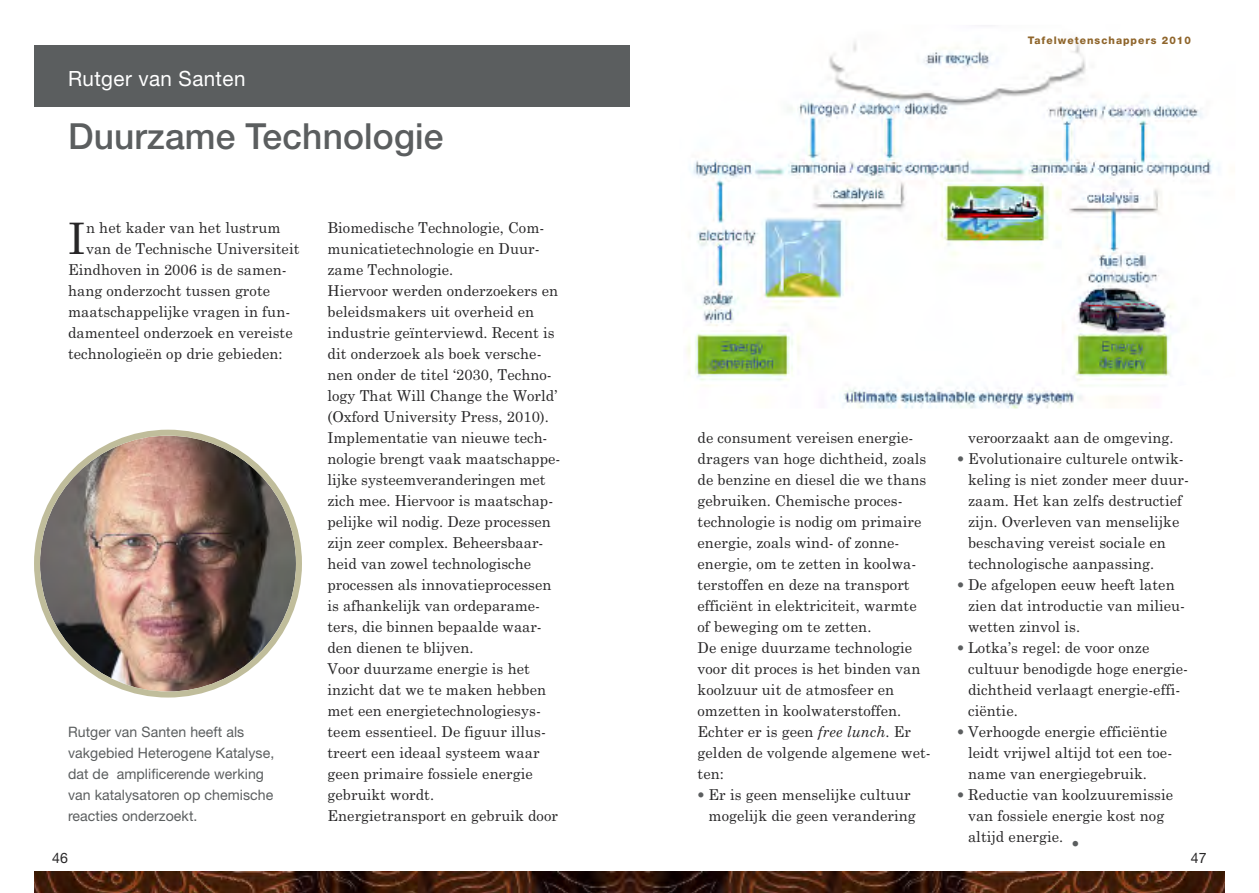
<style>
.page{position:relative;width:1259px;height:893px;background:#fff}
.page>*{position:absolute;margin:0;border:0;box-sizing:border-box;transform-origin:0 0}
.t1{font:43.35px "Century Schoolbook";color:#272627}
.t2{font:500 36px "Helvetica Neue LT Std";letter-spacing:.005em;color:#5b5e5f}
.t3{font:21px "Helvetica Neue LT Std";letter-spacing:.02em;color:#fff}
.t4{font:15px/21px "Century Schoolbook";letter-spacing:.005em;color:#272627}
.t5{font:14.4px/21px "Helvetica Neue LT Std";letter-spacing:.005em;color:#5b5e5f}
.t6{font:800 10.5px "Helvetica Neue LT Std";letter-spacing:.1em;color:#8f652b}
.s1{font-style:italic}
.s2{font-family:"Helvetica Neue LT Std";font-size:14.4px;color:#5b5e5f}
.s3{font-size:27px;color:#5b5e5f}
</style>
<div class="page">
<img style="left:687px;top:25px;width:532px;height:384px">
<div style="left:34px;top:45px;width:595px;height:61px;background:#5b5e5f"></div>
<img style="left:34px;top:430px;width:268px;height:268px">
<img style="left:629px;top:872px;width:596px;height:21px">
<svg style="left:34px;top:872px;width:595px;height:21px;background:#421e0e"></svg>
<h3 class="t3" style="left:68px;top:71px;width:179px">Rutger van Santen</h3>
<h2 class="t2" style="left:68px;top:123px;width:377px">Duurzame Technologie</h2>
<h1 class="t1" style="left:68px;top:213px;width:19px">I</h1>
<p class="t4" style="left:86px;top:217px;width:196px">n het kader van het lustrum</p>
<p class="t4" style="left:86px;top:238px;width:215px">van de Technische Universiteit</p>
<p class="t4" style="left:68px;top:259px;width:220px">Eindhoven in 2006 is de samen-</p>
<p class="t4" style="left:68px;top:280px;width:204px">hang onderzocht tussen grote</p>
<p class="t4" style="left:68px;top:301px;width:224px">maatschappelijke vragen in fun-</p>
<p class="t4" style="left:68px;top:322px;width:226px">damenteel onderzoek en vereiste</p>
<p class="t4" style="left:68px;top:343px;width:216px">technologieën op drie gebieden:</p>
<p class="t5" style="left:68px;top:722px;width:208px">Rutger van Santen heeft als vakgebied Heterogene Katalyse, dat de amplificerende werking van katalysatoren op chemische reacties onderzoekt.</p>
<p class="t4" style="left:327px;top:217px;width:234px">Biomedische Technologie, Com&shy;municatietechnologie en Duur&shy;zame Technologie.<br>Hiervoor werden onderzoekers en beleidsmakers uit overheid en industrie geïnterviewd. Recent is dit onderzoek als boek versche&shy;nen onder de titel ‘2030, Techno&shy;logy That Will Change the World’ (Oxford University Press, 2010).<br>Implementatie van nieuwe tech&shy;nologie brengt vaak maatschappe&shy;lijke systeemveranderingen met zich mee. Hiervoor is maatschap&shy;pelijke wil nodig. Deze processen zijn zeer complex. Beheersbaar&shy;heid van zowel technologische processen als innovatieprocessen is afhankelijk van ordeparame&shy;ters, die binnen bepaalde waar&shy;den dienen te blijven.<br>Voor duurzame energie is het inzicht dat we te maken hebben met een energietechnologiesys&shy;teem essentieel. De figuur illus&shy;treert een ideaal systeem waar geen primaire fossiele energie gebruikt wordt.<br>Energietransport en gebruik door</p>
<p class="t6" style="left:1028px;top:36px;width:165px">Tafelwetenschappers 2010</p>
<p class="t4" style="left:697px;top:427px;width:235px">de consument vereisen energie&shy;dragers van hoge dichtheid, zoals de benzine en diesel die we thans gebruiken. Chemische proces&shy;technologie is nodig om primaire energie, zoals wind- of zonne&shy;energie, om te zetten in koolwa&shy;terstoffen en deze na transport efficiënt in elektriciteit, warmte of beweging om te zetten.<br>De enige duurzame technologie voor dit proces is het binden van koolzuur uit de atmosfeer en omzetten in koolwaterstoffen.<br>Echter er is geen <span class="s1">free lunch</span>. Er gelden de volgende algemene wet&shy;ten:</p>
<p class="t4" style="left:708px;top:784px;width:209px;text-indent:-11px"><span class="s2">•</span> Er is geen menselijke cultuur mogelijk die geen verandering</p>
<p class="t4" style="left:968px;top:427px;width:207px">veroorzaakt aan de omgeving.</p>
<p class="t4" style="left:968px;top:448px;width:222px;text-indent:-11px"><span class="s2">•</span> Evolutionaire culturele ontwik&shy;keling is niet zonder meer duur&shy;zaam. Het kan zelfs destructief zijn. Overleven van menselijke beschaving vereist sociale en technologische aanpassing.</p>
<p class="t4" style="left:968px;top:574px;width:219px;text-indent:-11px"><span class="s2">•</span> De afgelopen eeuw heeft laten zien dat introductie van milieu&shy;wetten zinvol is.</p>
<p class="t4" style="left:968px;top:637px;width:221px;text-indent:-11px"><span class="s2">•</span> Lotka’s regel: de voor onze cultuur benodigde hoge energie&shy;dichtheid verlaagt energie-effi&shy;ciëntie.</p>
<p class="t4" style="left:968px;top:721px;width:206px;text-indent:-11px"><span class="s2">•</span> Verhoogde energie efficiëntie leidt vrijwel altijd tot een toe&shy;name van energiegebruik.</p>
<p class="t4" style="left:968px;top:784px;width:207px;text-indent:-11px"><span class="s2">•</span> Reductie van koolzuuremissie van fossiele energie kost nog altijd energie. <span class="s3">•</span></p>
</div>
